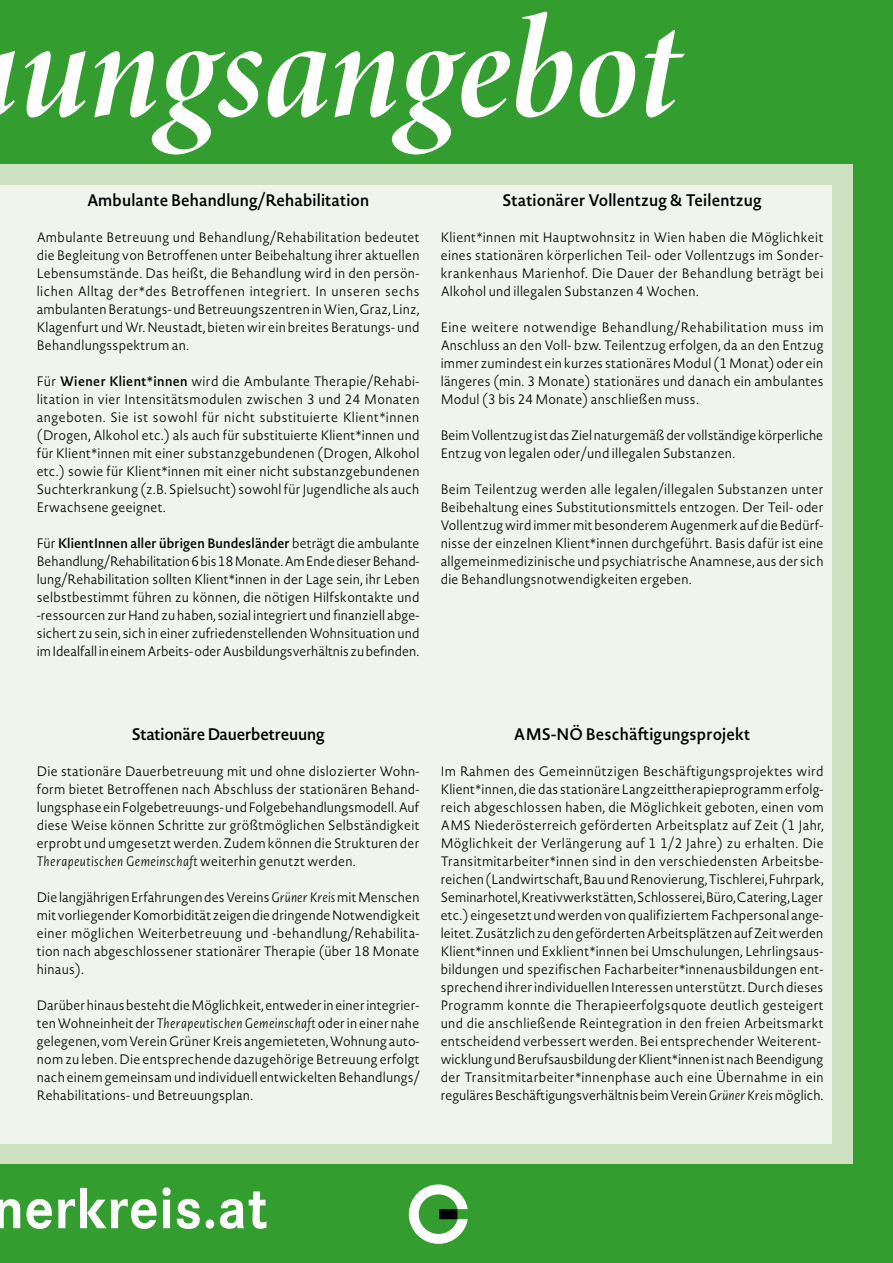
<style>
.page{position:relative;width:893px;height:1263px;background:#339e2f}
.page>*{position:absolute;margin:0;border:0;box-sizing:border-box;transform-origin:0 0}
.t1{font:145.5px "Minion Pro Bold It Disp";color:#fff;scale:.95 1}
.t2{font:700 60px "Corporate S Pro";letter-spacing:.01em;color:#fff;scale:.95 1}
.t3{font:600 16.5px "Novel Sans Pro";letter-spacing:.01em;color:#000;scale:.95 1}
.t4{font:600 16.5px "Novel Sans Pro";letter-spacing:-.01em;color:#000;scale:.95 1}
.t5{font:300 13.5px/18px "Novel Sans Pro";letter-spacing:.02em;color:#000;text-align:justify;scale:.95 1}
.s1{font-weight:600}
.s2{font-style:italic}
</style>
<div class="page">
<div style="left:0;top:164px;width:852px;height:1000px;background:#cde1c0"></div>
<div style="left:0;top:186px;width:832px;height:958px;background:#eff5eb"></div>
<svg style="left:409px;top:1184px;width:59px;height:60px"></svg>
<h1 class="t1" style="left:18px;top:-28px;width:697px">ungsangebot</h1>
<p class="t3" style="left:87px;top:188px;width:299px">Ambulante Behandlung/Rehabilitation</p>
<p class="t5" style="left:37px;top:228px;width:405px">Ambulante Betreuung und Behandlung/Rehabilitation bedeutet die Begleitung von Betroffenen unter Beibehaltung ihrer aktuellen Lebensumstände. Das heißt, die Behandlung wird in den persön&shy;lichen Alltag der*des Betroffenen integriert. In unseren sechs ambulanten Beratungs- und Betreuungszentren in Wien, Graz, Linz, Klagenfurt und Wr. Neustadt, bieten wir ein breites Beratungs- und Behandlungsspektrum an.</p>
<p class="t5" style="left:37px;top:372px;width:404px">Für <span class="s1">Wiener Klient*innen</span> wird die Ambulante Therapie/Rehabi&shy;litation in vier Intensitätsmodulen zwischen 3 und 24 Monaten angeboten. Sie ist sowohl für nicht substituierte Klient*innen (Drogen, Alkohol etc.) als auch für substituierte Klient*innen und für Klient*innen mit einer substanzgebundenen (Drogen, Alkohol etc.) sowie für Klient*innen mit einer nicht substanzgebundenen Suchterkrankung (z.B. Spielsucht) sowohl für Jugendliche als auch Erwachsene geeignet.</p>
<p class="t5" style="left:37px;top:534px;width:405px">Für <span class="s1">KlientInnen aller übrigen Bundesländer</span> beträgt die ambulante Behandlung/Rehabilitation 6 bis 18 Monate. Am Ende dieser Behand&shy;lung/Rehabilitation sollten Klient*innen in der Lage sein, ihr Leben selbstbestimmt führen zu können, die nötigen Hilfskontakte und -ressourcen zur Hand zu haben, sozial integriert und finanziell abge&shy;sichert zu sein, sich in einer zufriedenstellenden Wohnsituation und im Idealfall in einem Arbeits- oder Ausbildungsverhältnis zu befinden.</p>
<p class="t3" style="left:502px;top:188px;width:274px">Stationärer Vollentzug &amp; Teilentzug</p>
<p class="t5" style="left:441px;top:228px;width:404px">Klient*innen mit Hauptwohnsitz in Wien haben die Möglichkeit eines stationären körperlichen Teil- oder Vollentzugs im Sonder&shy;krankenhaus Marienhof. Die Dauer der Behandlung beträgt bei Alkohol und illegalen Substanzen 4 Wochen.</p>
<p class="t5" style="left:441px;top:318px;width:404px">Eine weitere notwendige Behandlung/Rehabilitation muss im Anschluss an den Voll- bzw. Teilentzug erfolgen, da an den Entzug immer zumindest ein kurzes stationäres Modul (1 Monat) oder ein längeres (min. 3 Monate) stationäres und danach ein ambulantes Modul (3 bis 24 Monate) anschließen muss.</p>
<p class="t5" style="left:441px;top:426px;width:404px">Beim Vollentzug ist das Ziel naturgemäß der vollständige körperliche<br>Entzug von legalen oder/und illegalen Substanzen.</p>
<p class="t5" style="left:441px;top:480px;width:404px">Beim Teilentzug werden alle legalen/illegalen Substanzen unter Beibehaltung eines Substitutionsmittels entzogen. Der Teil- oder Vollentzug wird immer mit besonderem Augenmerk auf die Bedürf&shy;nisse der einzelnen Klient*innen durchgeführt. Basis dafür ist eine allgemeinmedizinische und psychiatrische Anamnese, aus der sich die Behandlungsnotwendigkeiten ergeben.</p>
<p class="t4" style="left:132px;top:722px;width:204px">Stationäre Dauerbetreuung</p>
<p class="t5" style="left:37px;top:762px;width:404px">Die stationäre Dauerbetreuung mit und ohne dislozierter Wohn&shy;form bietet Betroffenen nach Abschluss der stationären Behand&shy;lungsphase ein Folgebetreuungs- und Folgebehandlungsmodell. Auf diese Weise können Schritte zur größtmöglichen Selbständigkeit erprobt und umgesetzt werden. Zudem können die Strukturen der <span class="s2">Therapeutischen Gemeinschaft</span> weiterhin genutzt werden.</p>
<p class="t5" style="left:37px;top:888px;width:405px">Die langjährigen Erfahrungen des Vereins <span class="s2">Grüner Kreis</span> mit Menschen mit vorliegender Komorbidität zeigen die dringende Notwendigkeit einer möglichen Weiterbetreuung und -behandlung/Rehabilita&shy;tion nach abgeschlossener stationärer Therapie (über 18 Monate hinaus).</p>
<p class="t5" style="left:37px;top:996px;width:405px">Darüber hinaus besteht die Möglichkeit, entweder in einer integrier&shy;ten Wohneinheit der <span class="s2">Therapeutischen Gemeinschaft</span> oder in einer nahe gelegenen, vom Verein Grüner Kreis angemieteten, Wohnung auto&shy;nom zu leben. Die entsprechende dazugehörige Betreuung erfolgt nach einem gemeinsam und individuell entwickelten Behandlungs/ Rehabilitations- und Betreuungsplan.</p>
<p class="t3" style="left:514px;top:722px;width:251px">AMS-NÖ Beschäftigungsprojekt</p>
<p class="t5" style="left:441px;top:762px;width:405px;text-align:left">Im Rahmen des Gemeinnützigen Beschäftigungsprojektes wird Klient*innen, die das stationäre Langzeittherapieprogramm erfolg&shy;reich abgeschlossen haben, die Möglichkeit geboten, einen vom AMS Niederösterreich geförderten Arbeitsplatz auf Zeit (1 Jahr, Möglichkeit der Verlängerung auf 1 1/2 Jahre) zu erhalten. Die Transitmitarbeiter*innen sind in den verschiedensten Arbeitsbe&shy;reichen (Landwirtschaft, Bau und Renovierung, Tischlerei, Fuhrpark, Seminarhotel, Kreativwerkstätten, Schlosserei, Büro, Catering, Lager etc.) eingesetzt und werden von qualifiziertem Fachpersonal ange&shy;leitet. Zusätzlich zu den geförderten Arbeitsplätzen auf Zeit werden Klient*innen und Exklient*innen bei Umschulungen, Lehrlingsaus&shy;bildungen und spezifischen Facharbeiter*innenausbildungen ent&shy;sprechend ihrer individuellen Interessen unterstützt. Durch dieses Programm konnte die Therapieerfolgsquote deutlich gesteigert und die anschließende Reintegration in den freien Arbeitsmarkt entscheidend verbessert werden. Bei entsprechender Weiterent&shy;wicklung und Berufsausbildung der Klient*innen ist nach Beendigung der Transitmitarbeiter*innenphase auch eine Übernahme in ein reguläres Beschäftigungsverhältnis beim Verein <span class="s2">Grüner Kreis</span> möglich.</p>
<h2 class="t2" style="left:-7px;top:1161px;width:291px">nerkreis.at</h2>
</div>
